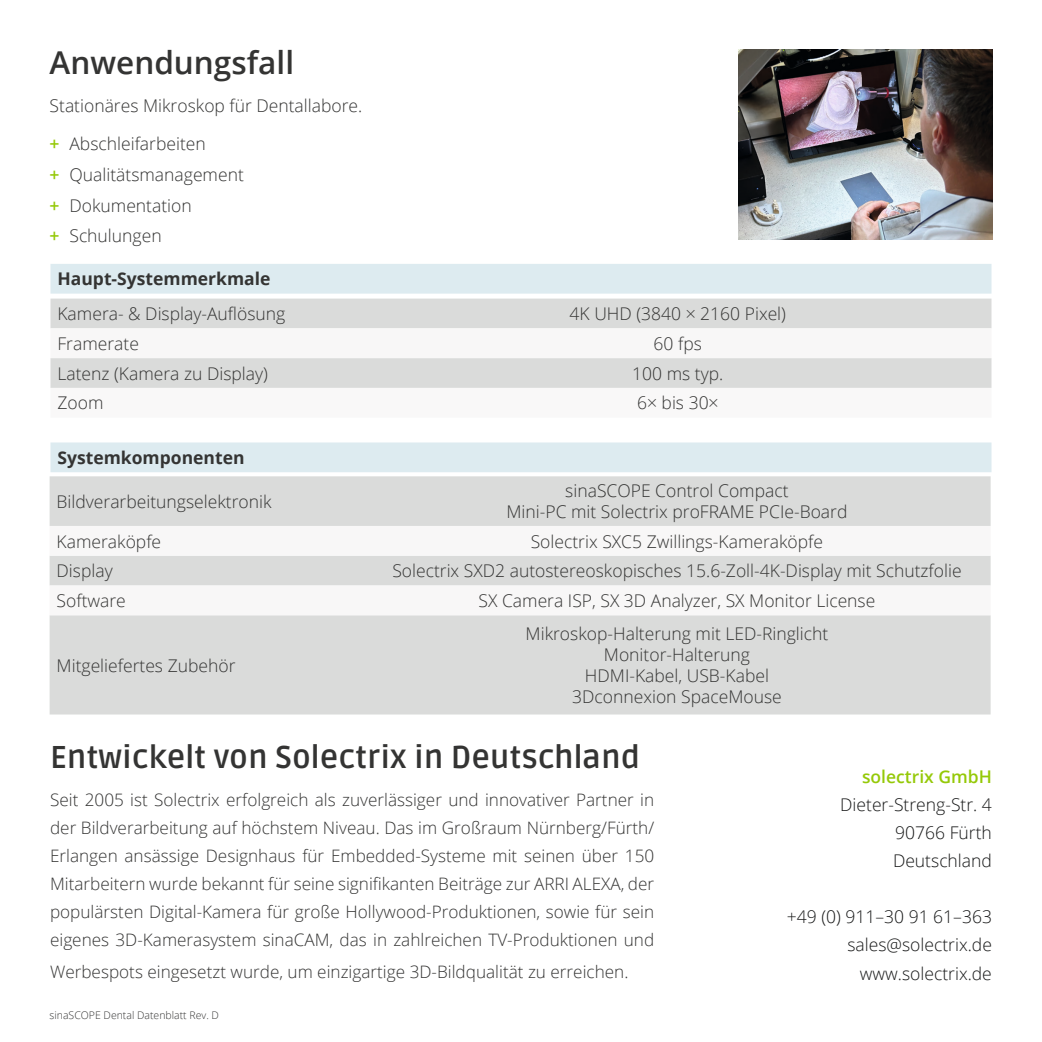
<style>
.page{position:relative;width:1042px;height:1042px;background:#fff}
.page>*{position:absolute;margin:0;border:0;box-sizing:border-box;transform-origin:0 0}
.t1{font:700 31.5px "Ruda";color:#343433}
.t2{font:600 31.5px "Open Sans";color:#343433}
.t3{font:300 17.5px/21px "Open Sans";color:#343433;text-align:center}
.t4{font:300 17.5px/28px "Open Sans";color:#171818;text-align:justify}
.t5{font:700 17.5px "Open Sans";color:#343433}
.t6{font:600 17.5px "Open Sans";color:#95c908}
.t7{font:300 17.15px/28px "Open Sans";color:#343433;text-align:justify}
.t8{font:300 10.5px "Open Sans";color:#343433}
.s1{font-weight:600;color:#95c908}
</style>
<div class="page">
<img style="left:738px;top:50px;width:254px;height:190px">
<div style="left:50px;top:299px;width:941px;height:89px;background:#dadbda"></div>
<svg style="left:50px;top:328px;width:941px;height:30px"></svg>
<div style="left:50px;top:264px;width:941px;height:30px;background:#ddebf0"></div>
<div style="left:50px;top:442px;width:941px;height:30px;background:#ddebf0"></div>
<div style="left:50px;top:476px;width:940px;height:238px;background:#dadbda"></div>
<svg style="left:50px;top:526px;width:940px;height:89px"></svg>
<h1 class="t2" style="left:50px;top:41px;width:246px">Anwendungsfall</h1>
<p class="t3" style="left:50px;top:86px;width:314px;line-height:38px;text-align:left">Stationäres Mikroskop für Dentallabore. <span class="s1">+</span> Abschleifarbeiten</p>
<p class="t3" style="left:50px;top:158px;width:196px;line-height:31px;text-align:left"><span class="s1">+</span> Qualitätsmanagement <span class="s1">+</span> Dokumentation<br><span class="s1">+</span> Schulungen</p>
<p class="t5" style="left:57px;top:267px;width:214px">Haupt-Systemmerkmale</p>
<p class="t3" style="left:57px;top:303px;width:229px">Kamera- &amp; Display-Auflösung</p>
<p class="t3" style="left:570px;top:303px;width:218px">4K UHD (3840 × 2160 Pixel)</p>
<p class="t3" style="left:57px;top:333px;width:83px">Framerate</p>
<p class="t3" style="left:653px;top:333px;width:50px">60 fps</p>
<p class="t3" style="left:57px;top:362px;width:212px">Latenz (Kamera zu Display)</p>
<p class="t3" style="left:632px;top:362px;width:93px">100 ms typ.</p>
<p class="t3" style="left:57px;top:392px;width:48px">Zoom</p>
<p class="t3" style="left:637px;top:392px;width:83px">6× bis 30×</p>
<p class="t5" style="left:57px;top:445px;width:188px">Systemkomponenten</p>
<p class="t3" style="left:57px;top:490px;width:216px">Bildverarbeitungselektronik</p>
<p class="t3" style="left:506px;top:480px;width:342px">sinaSCOPE Control Compact<br>Mini-PC mit Solectrix proFRAME PCIe-Board</p>
<p class="t3" style="left:57px;top:530px;width:106px">Kameraköpfe</p>
<p class="t3" style="left:531px;top:530px;width:294px">Solectrix SXC5 Zwillings-Kameraköpfe</p>
<p class="t3" style="left:57px;top:560px;width:58px">Display</p>
<p class="t3" style="left:392px;top:560px;width:571px">Solectrix SXD2 autostereoskopisches 15.6-Zoll-4K-Display mit Schutzfolie</p>
<p class="t3" style="left:57px;top:590px;width:71px">Software</p>
<p class="t3" style="left:478px;top:590px;width:398px">SX Camera ISP, SX 3D Analyzer, SX Monitor License</p>
<p class="t3" style="left:57px;top:654px;width:180px">Mitgeliefertes Zubehör</p>
<p class="t3" style="left:525px;top:623px;width:304px">Mikroskop-Halterung mit LED-Ringlicht<br>Monitor-Halterung<br>HDMI-Kabel, USB-Kabel<br>3Dconnexion SpaceMouse</p>
<h1 class="t1" style="left:50px;top:739px;width:591px">Entwickelt von Solectrix in Deutschland</h1>
<p class="t7" style="left:50px;top:785px;width:606px">Seit 2005 ist Solectrix erfolgreich als zuverlässiger und innovativer Partner in der Bildverarbeitung auf höchstem Niveau. Das im Großraum Nürnberg/Fürth/ Erlangen ansässige Designhaus für Embedded-Systeme mit seinen über 150<br>Mitarbeitern wurde bekannt für seine signifikanten Beiträge zur ARRI ALEXA, der populärsten Digital-Kamera für große Hollywood-Produktionen, sowie für sein eigenes 3D-Kamerasystem sinaCAM, das in zahlreichen TV-Produktionen und</p>
<p class="t7" style="left:50px;top:957px;width:580px">Werbespots eingesetzt wurde, um einzigartige 3D-Bildqualität zu erreichen.</p>
<p class="t8" style="left:50px;top:1007px;width:171px">sinaSCOPE Dental Datenblatt Rev. D</p>
<p class="t6" style="left:862px;top:765px;width:131px">solectrix GmbH</p>
<p class="t4" style="left:893px;top:790px;width:100px;text-indent:-53px">Dieter-Streng-Str. 4<br>90766 Fürth Deutschland</p>
<p class="t4" style="left:787px;top:902px;width:207px;text-align:right">+49 (0) 911–30 91 61–363 sales@solectrix.de www.solectrix.de</p>
</div>
